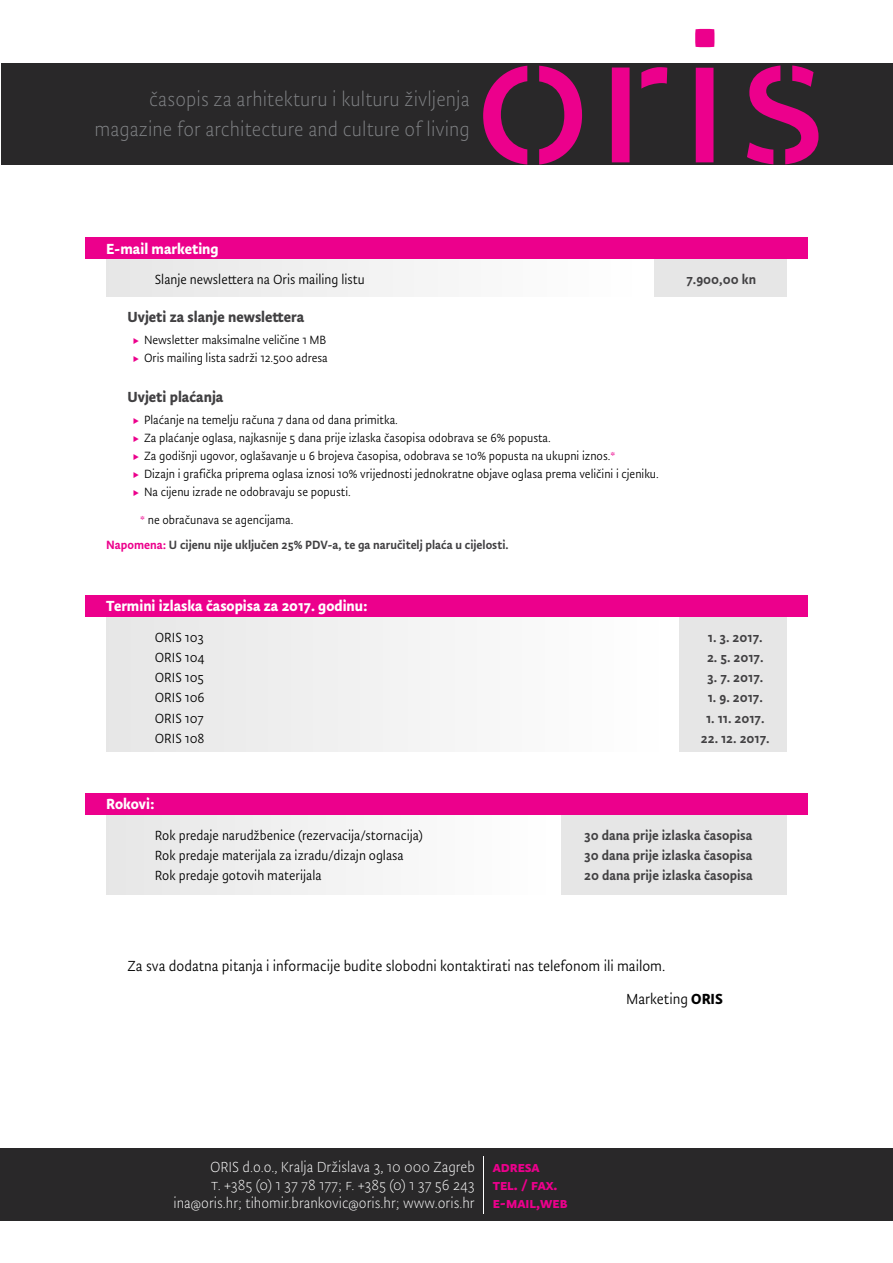
<style>
.page{position:relative;width:893px;height:1263px;background:#fff}
.page>*{position:absolute;margin:0;border:0;box-sizing:border-box;transform-origin:0 0}
.t1{font:300 22.5px/30.3px "Tempera";letter-spacing:.005em;color:#808285;text-align:right}
.t2{font:300 16.5px/18px "Tempera";color:#fff;text-align:right}
.t3{font:16.5px/32.5px "Tempera";color:#000}
.t4{font:16.5px "Tempera Bld";color:#fff}
.t5{font:16.5px "Tempera Bld";color:#414042}
.t6{font:16.5px/18px "Tempera Bld";color:#ec008c}
.t7{font:15px "Tempera";color:#000}
.t8{font:500 15px "Tempera";color:#414042}
.t9{font:13.5px/28.3px "Tempera";color:#000}
.t10{font:500 13.5px "Tempera";color:#414042}
.s1{color:#ec008c}
.s2{font-family:"Tempera Bld"}
</style>
<div class="page">
<div style="left:106px;top:248px;width:545px;height:49px;background:#f3f3f3"></div>
<div style="left:654px;top:248px;width:132px;height:49px;background:#e6e6e6"></div>
<div style="left:106px;top:606px;width:573px;height:146px;background:#f3f3f3"></div>
<div style="left:679px;top:606px;width:107px;height:146px;background:#e6e6e6"></div>
<div style="left:106px;top:804px;width:455px;height:90px;background:#f3f3f3"></div>
<div style="left:561px;top:804px;width:225px;height:90px;background:#e6e6e6"></div>
<div style="left:85px;top:238px;width:723px;height:21px;background:#ec008c"></div>
<div style="left:85px;top:595px;width:723px;height:21px;background:#ec008c"></div>
<div style="left:85px;top:793px;width:723px;height:21px;background:#ec008c"></div>
<div style="left:0;top:1148px;width:893px;height:73px;background:#292829"></div>
<div style="left:1px;top:64px;width:891px;height:101px;background:#292829"></div>
<svg style="left:483px;top:29px;width:335px;height:136px"></svg>
<hr style="left:483px;top:1155px;width:1px;height:58px;background:#fff">
<h1 class="t1" style="left:94px;top:84px;width:377px">časopis za arhitekturu i kulturu življenja magazine for architecture and culture of living</h1>
<p class="t4" style="left:106px;top:239px;width:114px">E-mail marketing</p>
<p class="t7" style="left:155px;top:271px;width:211px">Slanje newslettera na Oris mailing listu</p>
<p class="t8" style="left:686px;top:271px;width:71px">7.900,00 kn</p>
<p class="t5" style="left:128px;top:307px;width:178px">Uvjeti za slanje newslettera</p>
<p class="t9" style="left:128px;top:326px;width:200px"><span class="s1">✔</span>Newsletter maksimalne veličine 1 MB</p>
<p class="t9" style="left:128px;top:344px;width:202px"><span class="s1">✔</span>Oris mailing lista sadrži 12.500 adresa</p>
<p class="t5" style="left:128px;top:387px;width:97px">Uvjeti plaćanja</p>
<p class="t9" style="left:128px;top:406px;width:272px"><span class="s1">✔</span>Plaćanje na temelju računa 7 dana od dana primitka.</p>
<p class="t9" style="left:128px;top:424px;width:425px"><span class="s1">✔</span>Za plaćanje oglasa, najkasnije 5 dana prije izlaska časopisa odobrava se 6% popusta.</p>
<p class="t9" style="left:128px;top:442px;width:489px"><span class="s1">✔</span>Za godišnji ugovor, oglašavanje u 6 brojeva časopisa, odobrava se 10% popusta na ukupni iznos.<span class="s1">*</span></p>
<p class="t9" style="left:128px;top:460px;width:533px"><span class="s1">✔</span>Dizajn i grafička priprema oglasa iznosi 10% vrijednosti jednokratne objave oglasa prema veličini i cjeniku.</p>
<p class="t9" style="left:140px;top:478px;width:212px;text-indent:-13px"><span class="s1">✔</span>Na cijenu izrade ne odobravaju se popusti. <span class="s1">*</span> ne obračunava se agencijama.</p>
<p class="t10" style="left:106px;top:537px;width:404px"><span class="s1">Napomena:</span> U cijenu nije uključen 25% PDV-a, te ga naručitelj plaća u cijelosti.</p>
<p class="t4" style="left:106px;top:596px;width:263px">Termini izlaska časopisa za 2017. godinu:</p>
<p class="t7" style="left:155px;top:629px;width:51px">ORIS 103</p>
<p class="t8" style="left:708px;top:628px;width:56px">1. 3. 2017.</p>
<p class="t7" style="left:155px;top:649px;width:51px">ORIS 104</p>
<p class="t8" style="left:707px;top:648px;width:58px">2. 5. 2017.</p>
<p class="t7" style="left:155px;top:669px;width:51px">ORIS 105</p>
<p class="t8" style="left:707px;top:669px;width:58px">3. 7. 2017.</p>
<p class="t7" style="left:155px;top:689px;width:51px">ORIS 106</p>
<p class="t8" style="left:708px;top:689px;width:57px">1. 9. 2017.</p>
<p class="t7" style="left:155px;top:710px;width:51px">ORIS 107</p>
<p class="t8" style="left:706px;top:709px;width:60px">1. 11. 2017.</p>
<p class="t7" style="left:155px;top:730px;width:51px">ORIS 108</p>
<p class="t8" style="left:701px;top:730px;width:70px">22. 12. 2017.</p>
<p class="t4" style="left:106px;top:794px;width:50px">Rokovi:</p>
<p class="t7" style="left:155px;top:827px;width:270px">Rok predaje narudžbenice (rezervacija/stornacija)</p>
<p class="t8" style="left:584px;top:826px;width:170px">30 dana prije izlaska časopisa</p>
<p class="t7" style="left:155px;top:847px;width:250px">Rok predaje materijala za izradu/dizajn oglasa</p>
<p class="t8" style="left:584px;top:847px;width:170px">30 dana prije izlaska časopisa</p>
<p class="t7" style="left:155px;top:867px;width:168px">Rok predaje gotovih materijala</p>
<p class="t8" style="left:584px;top:867px;width:170px">20 dana prije izlaska časopisa</p>
<p class="t3" style="left:626px;top:949px;width:98px;text-indent:-499px">Za sva dodatna pitanja i informacije budite slobodni kontaktirati nas telefonom ili mailom.<br>Marketing <span class="s2">ORIS</span></p>
<p class="t2" style="left:174px;top:1158px;width:303px">ORIS d.o.o., Kralja Držislava 3, 10 000 Zagreb<br>t. +385 (0) 1 37 78 177; f. +385 (0) 1 37 56 243 ina@oris.hr; tihomir.brankovic@oris.hr; www.oris.hr</p>
<p class="t6" style="left:493px;top:1158px;width:76px">adresa tel. / fax. e-mail,web</p>
</div>
